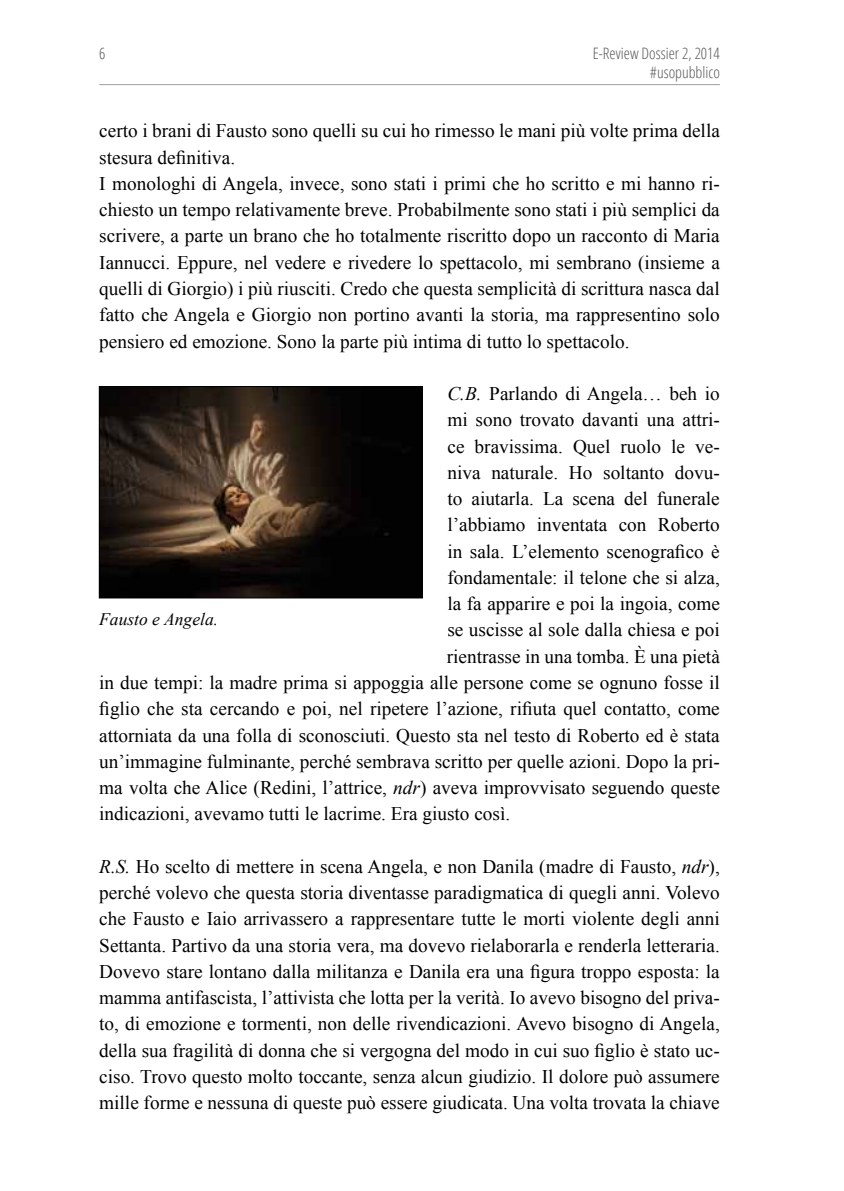
<style>
.page{position:relative;width:844px;height:1191px;background:#fff}
.page>*{position:absolute;margin:0;border:0;box-sizing:border-box;transform-origin:0 0}
.t1{font:19.25px/26.2px "Times New Roman";color:#000}
.t2{font:italic 17.5px "Times New Roman";color:#000}
.t3{font:300 condensed 15.75px/18.9px "Open Sans";color:#58585a;text-align:right}
.s1{font-style:italic}
</style>
<div class="page">
<hr style="left:99px;top:84px;width:620px;height:1px;background:#9c9e9f">
<img style="left:101px;top:388px;width:319px;height:208px">
<div style="left:99px;top:386px;width:323px;height:212px;border:1px solid #000"></div>
<p class="t3" style="left:99px;top:43px;width:8px">6</p>
<p class="t3" style="left:592px;top:43px;width:128px">E-Review Dossier 2, 2014 #usopubblico</p>
<p class="t1" style="left:99px;top:118px;width:622px">certo i brani di Fausto sono quelli su cui ho rimesso le mani più volte prima della stesura definitiva.<br>I monologhi di Angela, invece, sono stati i primi che ho scritto e mi hanno ri&shy;chiesto un tempo relativamente breve. Probabilmente sono stati i più semplici da scrivere, a parte un brano che ho totalmente riscritto dopo un racconto di Maria Iannucci. Eppure, nel vedere e rivedere lo spettacolo, mi sembrano (insieme a quelli di Giorgio) i più riusciti. Credo che questa semplicità di scrittura nasca dal fatto che Angela e Giorgio non portino avanti la storia, ma rappresentino solo pensiero ed emozione. Sono la parte più intima di tutto lo spettacolo.</p>
<p class="t1" style="left:447px;top:380px;width:274px"><span class="s1">C.B.</span> Parlando di Angela… beh io</p>
<p class="t1" style="left:447px;top:406px;width:274px">mi sono trovato davanti una attri-</p>
<p class="t1" style="left:447px;top:433px;width:274px">ce bravissima. Quel ruolo le ve-</p>
<p class="t1" style="left:447px;top:459px;width:274px">niva naturale. Ho soltanto dovu-</p>
<p class="t1" style="left:447px;top:485px;width:274px">to aiutarla. La scena del funerale</p>
<p class="t1" style="left:447px;top:511px;width:274px">l’abbiamo inventata con Roberto</p>
<p class="t1" style="left:447px;top:538px;width:274px">in sala. L’elemento scenografico è</p>
<p class="t1" style="left:447px;top:564px;width:274px">fondamentale: il telone che si alza,</p>
<p class="t1" style="left:447px;top:590px;width:274px">la fa apparire e poi la ingoia, come</p>
<p class="t1" style="left:447px;top:616px;width:274px">se uscisse al sole dalla chiesa e poi</p>
<p class="t1" style="left:446px;top:643px;width:274px">rientrasse in una tomba. È una pietà</p>
<p class="t1" style="left:99px;top:669px;width:622px">in due tempi: la madre prima si appoggia alle persone come se ognuno fosse il</p>
<p class="t1" style="left:99px;top:695px;width:622px">figlio che sta cercando e poi, nel ripetere l’azione, rifiuta quel contatto, come</p>
<p class="t1" style="left:99px;top:721px;width:622px">attorniata da una folla di sconosciuti. Questo sta nel testo di Roberto ed è stata</p>
<p class="t1" style="left:99px;top:748px;width:622px">un’immagine fulminante, perché sembrava scritto per quelle azioni. Dopo la pri-</p>
<p class="t1" style="left:99px;top:774px;width:622px">ma volta che Alice (Redini, l’attrice, <span class="s1">ndr</span>) aveva improvvisato seguendo queste</p>
<p class="t1" style="left:99px;top:800px;width:412px">indicazioni, avevamo tutti le lacrime. Era giusto così.</p>
<p class="t1" style="left:99px;top:853px;width:622px;text-align:justify"><span class="s1">R.S.</span> Ho scelto di mettere in scena Angela, e non Danila (madre di Fausto, <span class="s1">ndr</span>), perché volevo che questa storia diventasse paradigmatica di quegli anni. Volevo che Fausto e Iaio arrivassero a rappresentare tutte le morti violente degli anni Settanta. Partivo da una storia vera, ma dovevo rielaborarla e renderla letteraria.<br>Dovevo stare lontano dalla militanza e Danila era una figura troppo esposta: la mamma antifascista, l’attivista che lotta per la verità. Io avevo bisogno del priva&shy;to, di emozione e tormenti, non delle rivendicazioni. Avevo bisogno di Angela, della sua fragilità di donna che si vergogna del modo in cui suo figlio è stato uc&shy;ciso. Trovo questo molto toccante, senza alcun giudizio. Il dolore può assumere mille forme e nessuna di queste può essere giudicata. Una volta trovata la chiave</p>
<p class="t2" style="left:99px;top:607px;width:120px">Fausto e Angela.</p>
</div>
